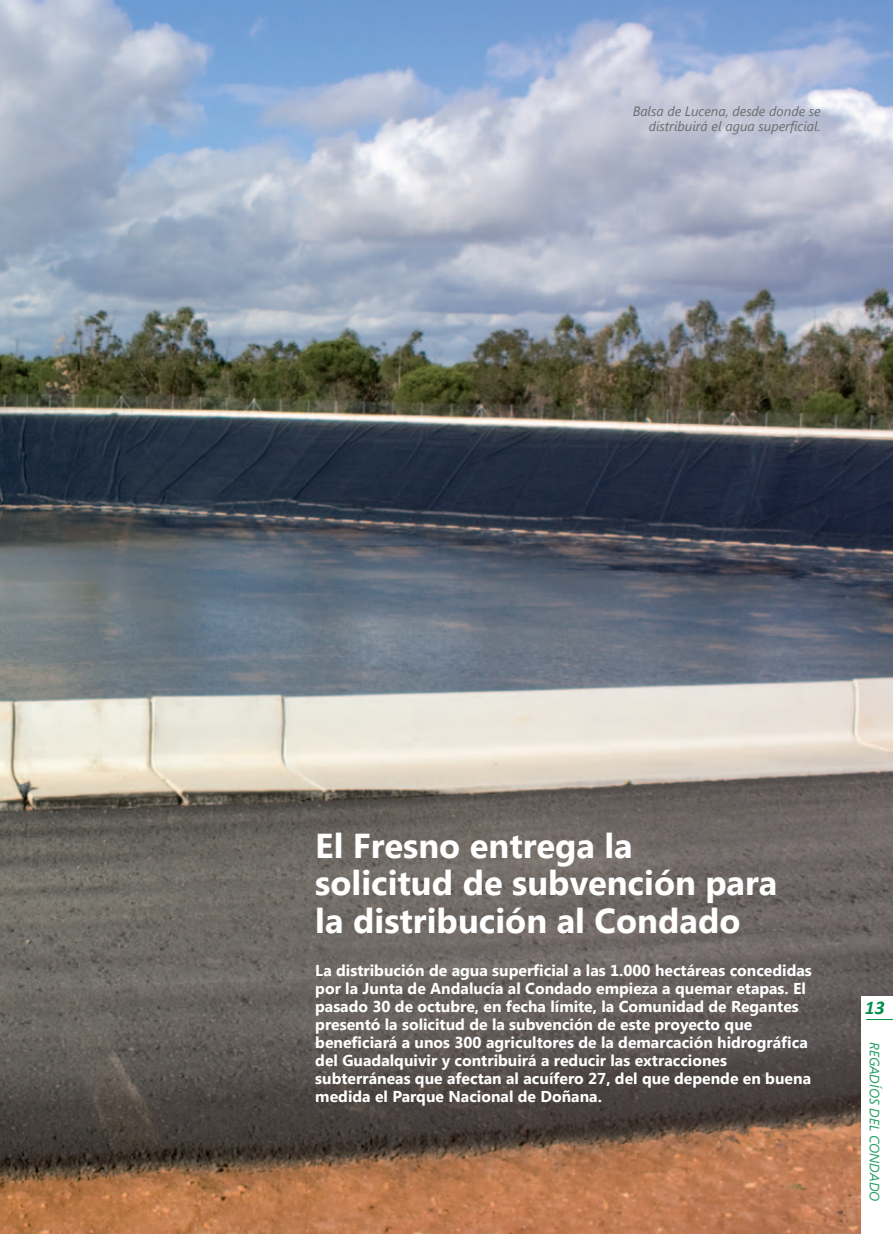
<style>
.page{position:relative;width:893px;height:1234px;background:#fff}
.page>*{position:absolute;margin:0;border:0;box-sizing:border-box;transform-origin:0 0}
.t1{font:700 34.5px/37.5px "Segoe UI";color:#fff}
.t2{font:italic 700 19.5px "Calibri";color:#008f4c}
.t3{font:700 15.75px/18px "Segoe UI";color:#fff}
.t4{font:italic 13.5px/15px "Segoe UI";color:#6c6d70;text-align:right}
.t5{font:italic 13.5px "Segoe UI";color:#008f4c}
</style>
<div class="page">
<img style="left:0;top:0;width:893px;height:1233px">
<div style="left:861px;top:996px;width:32px;height:237px;background:#fff"></div>
<p class="t4" style="left:633px;top:103px;width:190px">Balsa de Lucena, desde donde se distribuirá el agua superficial.</p>
<h1 class="t1" style="left:315px;top:824px;width:464px">El Fresno entrega la solicitud de subvención para la distribución al Condado</h1>
<p class="t3" style="left:315px;top:960px;width:498px">La distribución de agua superficial a las 1.000 hectáreas concedidas por la Junta de Andalucía al Condado empieza a quemar etapas. El pasado 30 de octubre, en fecha límite, la Comunidad de Regantes presentó la solicitud de la subvención de este proyecto que beneficiará a unos 300 agricultores de la demarcación hidrográfica del Guadalquivir y contribuirá a reducir las extracciones subterráneas que afectan al acuífero 27, del que depende en buena medida el Parque Nacional de Doñana.</p>
<p class="t2" style="left:865px;top:995px;width:21px">13</p>
<p class="t5" style="left:884px;top:1041px;width:161px;rotate:90deg">REGADÍOS DEL CONDADO</p>
</div>
